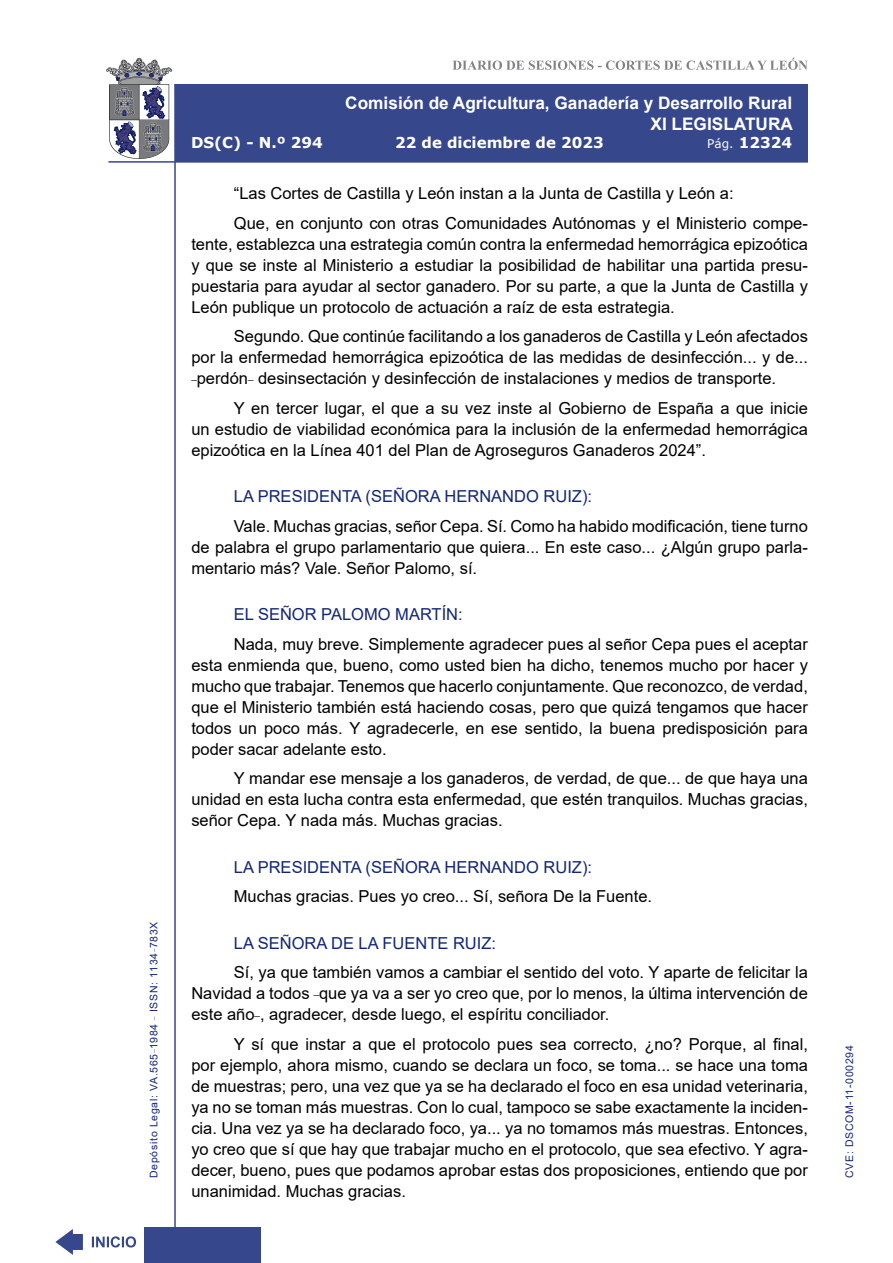
<style>
.page{position:relative;width:893px;height:1263px;background:#fff}
.page>*{position:absolute;margin:0;border:0;box-sizing:border-box;transform-origin:0 0}
.t1{font:700 17.25px/20.7px "Arial";color:#fff;text-align:right}
.t2{font:16.5px/21px "Arial";color:#000;text-align:justify}
.Orador{font:16.5px "Arial";color:#122678}
.t3{font:700 15px "Verdana";color:#fff}
.t4{font:10.5px "Arial";letter-spacing:.065em;color:#122678}
.s1{font-weight:400;font-size:12px}
</style>
<div class="page">
<svg style="left:452px;top:58px;width:356px;height:12px"></svg>
<hr style="left:174px;top:84px;width:2px;height:1179px;background:#36478c">
<div style="left:144px;top:1227px;width:117px;height:36px;background:#36478c"></div>
<div style="left:175px;top:84px;width:633px;height:78px;background:#36478c"></div>
<hr style="left:108px;top:161px;width:700px;height:2px;background:#36478c">
<svg style="left:92px;top:1236px;width:44px;height:11px"></svg>
<svg style="left:55px;top:1229px;width:28px;height:26px"></svg>
<svg style="left:106px;top:58px;width:66px;height:101px"></svg>
<p class="t4" style="left:146px;top:1178px;width:258px;rotate:-90deg">Depósito Legal: VA.565<sup>_</sup>1984 <sup>_</sup> ISSN: 1134<sup>_</sup>783X</p>
<p class="t1" style="left:345px;top:93px;width:449px">Comisión de Agricultura, Ganadería y Desarrollo Rural<br>XI LEGISLATURA</p>
<p class="t3" style="left:191px;top:132px;width:133px">DS(C) - N.º 294</p>
<p class="t3" style="left:395px;top:132px;width:210px">22 de diciembre de 2023</p>
<p class="t3" style="left:707px;top:132px;width:86px"><span class="s1">Pág.</span> 12324</p>
<p class="t2" style="left:234px;top:183px;width:501px">“Las Cortes de Castilla y León instan a la Junta de Castilla y León a:</p>
<p class="t2" style="left:191px;top:212px;width:618px;text-indent:43px">Que, en conjunto con otras Comunidades Autónomas y el Ministerio compe&shy;tente, establezca una estrategia común contra la enfermedad hemorrágica epizoótica y que se inste al Ministerio a estudiar la posibilidad de habilitar una partida presu&shy;puestaria para ayudar al sector ganadero. Por su parte, a que la Junta de Castilla y León publique un protocolo de actuación a raíz de esta estrategia.</p>
<p class="t2" style="left:191px;top:326px;width:618px;text-indent:43px">Segundo. Que continúe facilitando a los ganaderos de Castilla y León afectados por la enfermedad hemorrágica epizoótica de las medidas de desinfección... y de... <sup>_</sup>perdón<sup>_</sup> desinsectación y desinfección de instalaciones y medios de transporte.</p>
<p class="t2" style="left:191px;top:397px;width:618px;text-indent:43px">Y en tercer lugar, el que a su vez inste al Gobierno de España a que inicie un estudio de viabilidad económica para la inclusión de la enfermedad hemorrágica epizoótica en la Línea 401 del Plan de Agroseguros Ganaderos 2024”.</p>
<p class="Orador" style="left:234px;top:485px;width:360px">LA PRESIDENTA (SEÑORA HERNANDO RUIZ):</p>
<p class="t2" style="left:191px;top:515px;width:618px;text-indent:43px">Vale. Muchas gracias, señor Cepa. Sí. Como ha habido modificación, tiene turno de palabra el grupo parlamentario que quiera... En este caso... ¿Algún grupo parla&shy;mentario más? Vale. Señor Palomo, sí.</p>
<p class="Orador" style="left:234px;top:603px;width:230px">EL SEÑOR PALOMO MARTÍN:</p>
<p class="t2" style="left:191px;top:633px;width:618px;text-indent:43px">Nada, muy breve. Simplemente agradecer pues al señor Cepa pues el aceptar esta enmienda que, bueno, como usted bien ha dicho, tenemos mucho por hacer y mucho que trabajar. Tenemos que hacerlo conjuntamente. Que reconozco, de verdad, que el Ministerio también está haciendo cosas, pero que quizá tengamos que hacer todos un poco más. Y agradecerle, en ese sentido, la buena predisposición para poder sacar adelante esto.</p>
<p class="t2" style="left:191px;top:768px;width:618px;text-indent:43px">Y mandar ese mensaje a los ganaderos, de verdad, de que... de que haya una unidad en esta lucha contra esta enfermedad, que estén tranquilos. Muchas gracias, señor Cepa. Y nada más. Muchas gracias.</p>
<p class="Orador" style="left:234px;top:855px;width:360px">LA PRESIDENTA (SEÑORA HERNANDO RUIZ):</p>
<p class="t2" style="left:234px;top:886px;width:420px">Muchas gracias. Pues yo creo... Sí, señora De la Fuente.</p>
<p class="Orador" style="left:234px;top:932px;width:264px">LA SEÑORA DE LA FUENTE RUIZ:</p>
<p class="t2" style="left:191px;top:962px;width:618px;text-indent:43px">Sí, ya que también vamos a cambiar el sentido del voto. Y aparte de felicitar la Navidad a todos <sup>_</sup>que ya va a ser yo creo que, por lo menos, la última intervención de este año<sup>_</sup>, agradecer, desde luego, el espíritu conciliador.</p>
<p class="t2" style="left:191px;top:1033px;width:618px;text-indent:43px">Y sí que instar a que el protocolo pues sea correcto, ¿no? Porque, al final, por ejemplo, ahora mismo, cuando se declara un foco, se toma... se hace una toma de muestras; pero, una vez que ya se ha declarado el foco en esa unidad veterinaria, ya no se toman más muestras. Con lo cual, tampoco se sabe exactamente la inciden&shy;cia. Una vez ya se ha declarado foco, ya... ya no tomamos más muestras. Entonces, yo creo que sí que hay que trabajar mucho en el protocolo, que sea efectivo. Y agra&shy;decer, bueno, pues que podamos aprobar estas dos proposiciones, entiendo que por unanimidad. Muchas gracias.</p>
<p class="t4" style="left:842px;top:1178px;width:134px;rotate:-90deg">CVE: DSCOM-11-000294</p>
</div>
